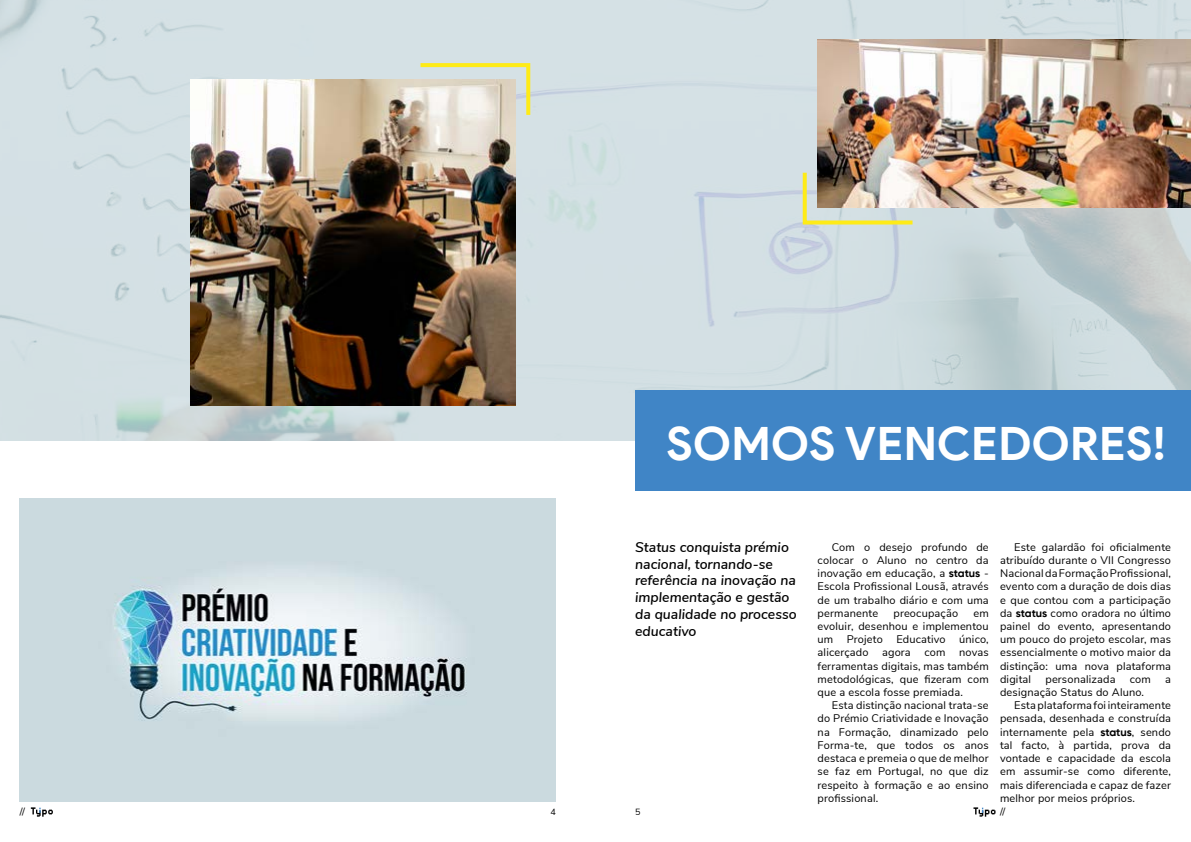
<style>
.page{position:relative;width:1191px;height:842px;background:#fff}
.page>*{position:absolute;margin:0;border:0;box-sizing:border-box;transform-origin:0 0}
.t1{font:700 46px "Product Sans";letter-spacing:.01em;color:#fff}
.t2{font:italic 600 14px/16.8px "Nunito Sans";color:#000}
.t3{font:11px/13.2px "Nunito Sans";letter-spacing:.015em;color:#000;text-align:justify}
.t4{font:10px "Nunito Sans";color:#000}
.t5{font:9px "Nunito Sans";color:#000}
.s1{font-family:"Gilroy";font-weight:700}
</style>
<div class="page">
<svg style="left:31px;top:807px;width:22px;height:10px"></svg>
<svg style="left:973px;top:807px;width:22px;height:10px"></svg>
<img style="left:0;top:0;width:1191px;height:441px">
<div style="left:635px;top:390px;width:556px;height:101px;background:#4085c6"></div>
<img style="left:20px;top:498px;width:536px;height:304px">
<svg style="left:416px;top:61px;width:116px;height:58px;background:#dee2b5"></svg>
<svg style="left:800px;top:169px;width:116px;height:57px;background:#dbe0b3"></svg>
<img style="left:191px;top:79px;width:324px;height:326px">
<img style="left:817px;top:40px;width:374px;height:168px">
<h1 class="t1" style="left:666px;top:416px;width:500px">SOMOS VENCEDORES!</h1>
<p class="t2" style="left:635px;top:538px;width:163px">Status conquista prémio nacional, tornando-se referência na inovação na implementação e gestão da qualidade no processo educativo</p>
<p class="t3" style="left:817px;top:540px;width:173px;text-indent:14px">Com o desejo profundo de colocar o Aluno no centro da inovação em educação, a <span class="s1">status</span> - Escola Profissional Lousã, através de um trabalho diário e com uma permanente</p>
<p class="t3" style="left:893px;top:606px;width:66px">preocupação</p>
<p class="t3" style="left:817px;top:606px;width:173px;text-indent:156px">em evoluir, desenhou e implementou um Projeto Educativo único, alicerçado agora com novas ferramentas digitais, mas também metodológicas, que fizeram com que a escola fosse premiada.</p>
<p class="t3" style="left:817px;top:698px;width:173px;text-indent:14px">Esta distinção nacional trata-se do Prémio Criatividade e Inovação na Formação, dinamizado pelo Forma-te, que todos os anos destaca e premeia o que de melhor se faz em Portugal, no que diz respeito à formação e ao ensino profissional.</p>
<p class="t3" style="left:1000px;top:540px;width:172px;text-indent:14px">Este galardão foi oficialmente atribuído durante o VII Congresso Nacional da Formação Profissional, evento com a duração de dois dias e que contou com a participação da <span class="s1">status</span> como oradora no último painel do evento, apresentando um pouco do projeto escolar, mas essencialmente o motivo maior da distinção: uma nova plataforma digital</p>
<p class="t3" style="left:1045px;top:672px;width:72px">personalizada</p>
<p class="t3" style="left:1129px;top:672px;width:23px">com</p>
<p class="t3" style="left:1165px;top:672px;width:7px">a</p>
<p class="t3" style="left:1000px;top:685px;width:145px">designação Status do Aluno.</p>
<p class="t3" style="left:1014px;top:698px;width:158px">Esta plataforma foi inteiramente</p>
<p class="t3" style="left:1000px;top:711px;width:172px">pensada, desenhada e construída</p>
<p class="t3" style="left:1000px;top:725px;width:172px">internamente pela <span class="s1">status</span>, sendo</p>
<p class="t3" style="left:1000px;top:738px;width:172px">tal facto, à partida, prova da</p>
<p class="t3" style="left:1000px;top:751px;width:172px">vontade e capacidade da escola</p>
<p class="t3" style="left:1000px;top:764px;width:172px">em assumir-se como diferente,</p>
<p class="t3" style="left:1000px;top:777px;width:172px">mais diferenciada e capaz de fazer</p>
<p class="t3" style="left:1000px;top:791px;width:137px">melhor por meios próprios.</p>
<p class="t4" style="left:20px;top:804px;width:7px">//</p>
<p class="t5" style="left:550px;top:805px;width:7px">4</p>
<p class="t5" style="left:635px;top:805px;width:7px">5</p>
<p class="t4" style="left:1000px;top:804px;width:7px">//</p>
</div>
